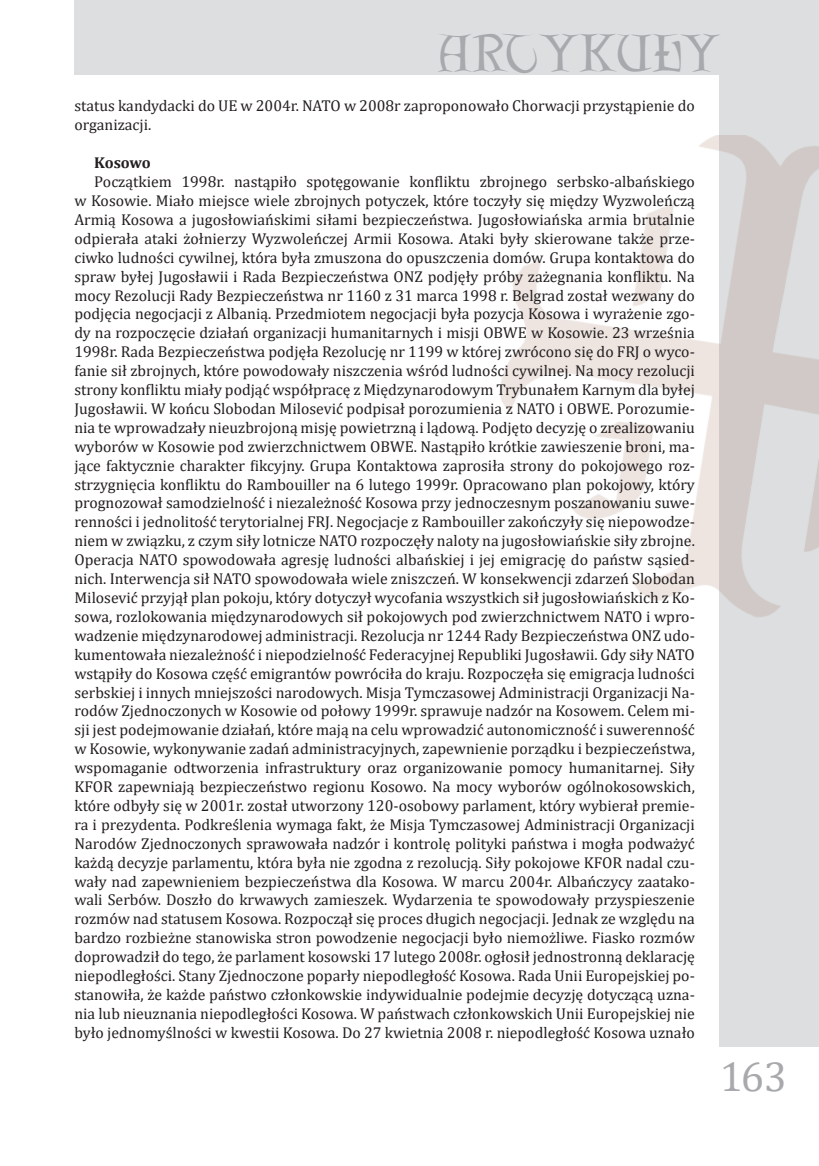
<style>
.page{position:relative;width:819px;height:1166px;background:#fff}
.page>*{position:absolute;margin:0;border:0;box-sizing:border-box;transform-origin:0 0}
.t1{font:46.55px "Lettergical";letter-spacing:.005em;color:#a8a9ad}
.t2{font:42px "Cambria";color:#a8a9ad}
.Tekst_PO{font:15.75px/18.9px "Cambria";color:#231f20}
.Tekst_PO-2{font:700 15.75px "Cambria";letter-spacing:-.02em;color:#231f20}
</style>
<div class="page">
<div style="left:719px;top:0;width:100px;height:1047px;background:#dddee0"></div>
<div style="left:74px;top:0;width:745px;height:74px;background:#dddee0"></div>
<img style="left:500px;top:135px;width:319px;height:482px">
<h1 class="t1" style="left:438px;top:25px;width:283px">ARTYKUŁY</h1>
<p class="Tekst_PO" style="left:74px;top:97px;width:622px">status kandydacki do UE w 2004r. NATO w 2008r zaproponowało Chorwacji przystąpienie do organizacji.</p>
<p class="Tekst_PO-2" style="left:94px;top:152px;width:58px">Kosowo</p>
<p class="Tekst_PO" style="left:74px;top:172px;width:622px;text-align:justify;text-indent:20px">Początkiem 1998r. nastąpiło spotęgowanie konfliktu zbrojnego serbsko-albańskiego w Kosowie. Miało miejsce wiele zbrojnych potyczek, które toczyły się między Wyzwoleńczą Armią Kosowa a jugosłowiańskimi siłami bezpieczeństwa. Jugosłowiańska armia brutalnie odpierała ataki żołnierzy Wyzwoleńczej Armii Kosowa. Ataki były skierowane także prze&shy;ciwko ludności cywilnej, która była zmuszona do opuszczenia domów. Grupa kontaktowa do spraw byłej Jugosławii i Rada Bezpieczeństwa ONZ podjęły próby zażegnania konfliktu. Na mocy Rezolucji Rady Bezpieczeństwa nr 1160 z 31 marca 1998 r. Belgrad został wezwany do podjęcia negocjacji z Albanią. Przedmiotem negocjacji była pozycja Kosowa i wyrażenie zgo&shy;dy na rozpoczęcie działań organizacji humanitarnych i misji OBWE w Kosowie. 23 września 1998r. Rada Bezpieczeństwa podjęła Rezolucję nr 1199 w której zwrócono się do FRJ o wyco&shy;fanie sił zbrojnych, które powodowały niszczenia wśród ludności cywilnej. Na mocy rezolucji strony konfliktu miały podjąć współpracę z Międzynarodowym Trybunałem Karnym dla byłej Jugosławii. W końcu Slobodan Milosević podpisał porozumienia z NATO i OBWE. Porozumie&shy;nia te wprowadzały nieuzbrojoną misję powietrzną i lądową. Podjęto decyzję o zrealizowaniu wyborów w Kosowie pod zwierzchnictwem OBWE. Nastąpiło krótkie zawieszenie broni, ma&shy;jące faktycznie charakter fikcyjny. Grupa Kontaktowa zaprosiła strony do pokojowego roz&shy;strzygnięcia konfliktu do Rambouiller na 6 lutego 1999r. Opracowano plan pokojowy, który prognozował samodzielność i niezależność Kosowa przy jednoczesnym poszanowaniu suwe&shy;renności i jednolitość terytorialnej FRJ. Negocjacje z Rambouiller zakończyły się niepowodze&shy;niem w związku, z czym siły lotnicze NATO rozpoczęły naloty na jugosłowiańskie siły zbrojne.<br>Operacja NATO spowodowała agresję ludności albańskiej i jej emigrację do państw sąsied&shy;nich. Interwencja sił NATO spowodowała wiele zniszczeń. W konsekwencji zdarzeń Slobodan Milosević przyjął plan pokoju, który dotyczył wycofania wszystkich sił jugosłowiańskich z Ko&shy;sowa, rozlokowania międzynarodowych sił pokojowych pod zwierzchnictwem NATO i wpro&shy;wadzenie międzynarodowej administracji. Rezolucja nr 1244 Rady Bezpieczeństwa ONZ udo&shy;kumentowała niezależność i niepodzielność Federacyjnej Republiki Jugosławii. Gdy siły NATO wstąpiły do Kosowa część emigrantów powróciła do kraju. Rozpoczęła się emigracja ludności serbskiej i innych mniejszości narodowych. Misja Tymczasowej Administracji Organizacji Na&shy;rodów Zjednoczonych w Kosowie od połowy 1999r. sprawuje nadzór na Kosowem. Celem mi&shy;sji jest podejmowanie działań, które mają na celu wprowadzić autonomiczność i suwerenność w Kosowie, wykonywanie zadań administracyjnych, zapewnienie porządku i bezpieczeństwa, wspomaganie odtworzenia infrastruktury oraz organizowanie pomocy humanitarnej. Siły KFOR zapewniają bezpieczeństwo regionu Kosowo. Na mocy wyborów ogólnokosowskich, które odbyły się w 2001r. został utworzony 120-osobowy parlament, który wybierał premie&shy;ra i prezydenta. Podkreślenia wymaga fakt, że Misja Tymczasowej Administracji Organizacji Narodów Zjednoczonych sprawowała nadzór i kontrolę polityki państwa i mogła podważyć każdą decyzje parlamentu, która była nie zgodna z rezolucją. Siły pokojowe KFOR nadal czu&shy;wały nad zapewnieniem bezpieczeństwa dla Kosowa. W marcu 2004r. Albańczycy zaatako&shy;wali Serbów. Doszło do krwawych zamieszek. Wydarzenia te spowodowały przyspieszenie rozmów nad statusem Kosowa. Rozpoczął się proces długich negocjacji. Jednak ze względu na bardzo rozbieżne stanowiska stron powodzenie negocjacji było niemożliwe. Fiasko rozmów doprowadził do tego, że parlament kosowski 17 lutego 2008r. ogłosił jednostronną deklarację niepodległości. Stany Zjednoczone poparły niepodległość Kosowa. Rada Unii Europejskiej po&shy;stanowiła, że każde państwo członkowskie indywidualnie podejmie decyzję dotyczącą uzna&shy;nia lub nieuznania niepodległości Kosowa. W państwach członkowskich Unii Europejskiej nie było jednomyślności w kwestii Kosowa. Do 27 kwietnia 2008 r. niepodległość Kosowa uznało</p>
<h2 class="t2" style="left:719px;top:1051px;width:69px">163</h2>
</div>
